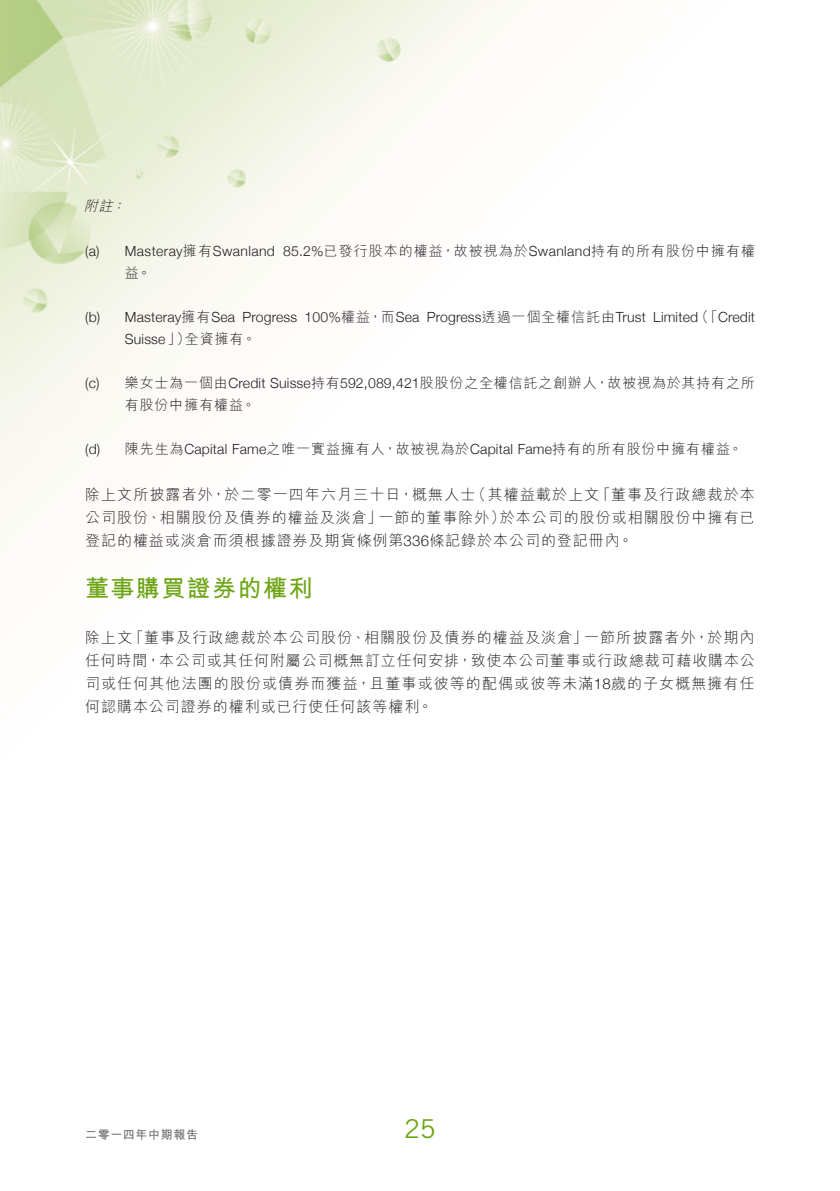
<style>
.page{position:relative;width:840px;height:1191px;background:#fff}
.page>*{position:absolute;margin:0;border:0;box-sizing:border-box;transform-origin:0 0}
.t1{font:26px "Trade Gothic LT Std";color:#6ea516}
.Heading_1{font:700 24px "M Hei HK";letter-spacing:.06em;color:#6ea516}
.Body_Text{font:300 15px/23px "M Hei HK";letter-spacing:.065em;color:#231f20}
.Notes{font:300 14px "M Hei HK";letter-spacing:.065em;color:#231f20}
.Notes-2{font:300 14px "Helvetica Neue";letter-spacing:.015em;color:#231f20}
.Notes-3{font:italic 300 14px "M Hei HK";color:#231f20}
.t2{font:700 12px "M Hei HK";letter-spacing:.05em;color:#6c6d70}
.s1{font-family:"M Hei HK"}
.s2{font-family:"Helvetica Neue"}
</style>
<div class="page">
<img style="left:0;top:0;width:506px;height:513px">
<p class="Notes-3" style="left:84px;top:199px;width:34px">附註</p>
<p class="Notes-3" style="left:111px;top:199px;width:19px">：</p>
<p class="Notes-2" style="left:85px;top:242px;width:16px">)a(</p>
<p class="Notes-2" style="left:125px;top:242px;width:151px">Masteray<span class="s1">擁有</span>Swanland</p>
<p class="Notes" style="left:125px;top:266px;width:28px">益。</p>
<p class="Notes" style="left:283px;top:244px;width:473px"><span class="s2">85.2%</span>已發行股本的權益，故被視為於<span class="s2">Swanland</span>持有的所有股份中擁有權</p>
<p class="Notes-2" style="left:85px;top:308px;width:17px">)b(</p>
<p class="Notes-2" style="left:85px;top:374px;width:16px">)c(</p>
<p class="Notes-2" style="left:85px;top:440px;width:17px">)d(</p>
<p class="Notes-2" style="left:125px;top:308px;width:112px">Masteray<span class="s1">擁有</span>Sea</p>
<p class="Notes-2" style="left:242px;top:308px;width:56px">Progress</p>
<p class="Notes-2" style="left:304px;top:308px;width:116px">100%<span class="s1">權益，而</span>Sea</p>
<p class="Notes-2" style="left:426px;top:308px;width:220px">Progress<span class="s1">透過一個全權信託由</span>Trust</p>
<p class="Notes-2" style="left:694px;top:308px;width:62px"><span class="s1">（「</span>Credit</p>
<p class="Notes-2" style="left:653px;top:308px;width:46px">Limited</p>
<p class="Notes" style="left:185px;top:332px;width:73px">全資擁有。</p>
<p class="Notes-2" style="left:125px;top:330px;width:67px">Suisse<span class="s1">」）</span></p>
<p class="Notes" style="left:125px;top:376px;width:631px">樂女士為一個由<span class="s2">Credit Suisse</span>持有<span class="s2">592,089,421</span>股股份之全權信託之創辦人，故被視為於其持有之所</p>
<p class="Notes" style="left:125px;top:398px;width:132px">有股份中擁有權益。</p>
<p class="Notes" style="left:125px;top:442px;width:618px">陳先生為<span class="s2">Capital Fame</span>之唯一實益擁有人，故被視為於<span class="s2">Capital Fame</span>持有的所有股份中擁有權益。</p>
<p class="Body_Text" style="left:471px;top:483px;width:130px">（其權益載於上文</p>
<p class="Body_Text" style="left:85px;top:483px;width:391px">除上文所披露者外，於二零一四年六月三十日，概無人士</p>
<p class="Body_Text" style="left:595px;top:483px;width:160px">「董事及行政總裁於本</p>
<p class="Body_Text" style="left:499px;top:506px;width:256px">於本公司的股份或相關股份中擁有已</p>
<p class="Body_Text" style="left:378px;top:506px;width:128px">一節的董事除外）</p>
<p class="Body_Text" style="left:85px;top:506px;width:549px">公司股份、相關股份及債券的權益及淡倉」<br>登記的權益或淡倉而須根據證券及期貨條例第<span class="s2">336</span>條記錄於本公司的登記冊內。</p>
<p class="Heading_1" style="left:85px;top:571px;width:229px">董事購買證券的權利</p>
<p class="Body_Text" style="left:583px;top:626px;width:172px">一節所披露者外，於期內</p>
<p class="Body_Text" style="left:129px;top:626px;width:460px">「董事及行政總裁於本公司股份、相關股份及債券的權益及淡倉」</p>
<p class="Body_Text" style="left:85px;top:626px;width:671px">除上文<br>任何時間，本公司或其任何附屬公司概無訂立任何安排，致使本公司董事或行政總裁可藉收購本公司或任何其他法團的股份或債券而獲益，且董事或彼等的配偶或彼等未滿<span class="s2">18</span>歲的子女概無擁有任何認購本公司證券的權利或已行使任何該等權利。</p>
<p class="t2" style="left:85px;top:1125px;width:114px">二零一四年中期報告</p>
<h1 class="t1" style="left:404px;top:1112px;width:33px">25</h1>
</div>
